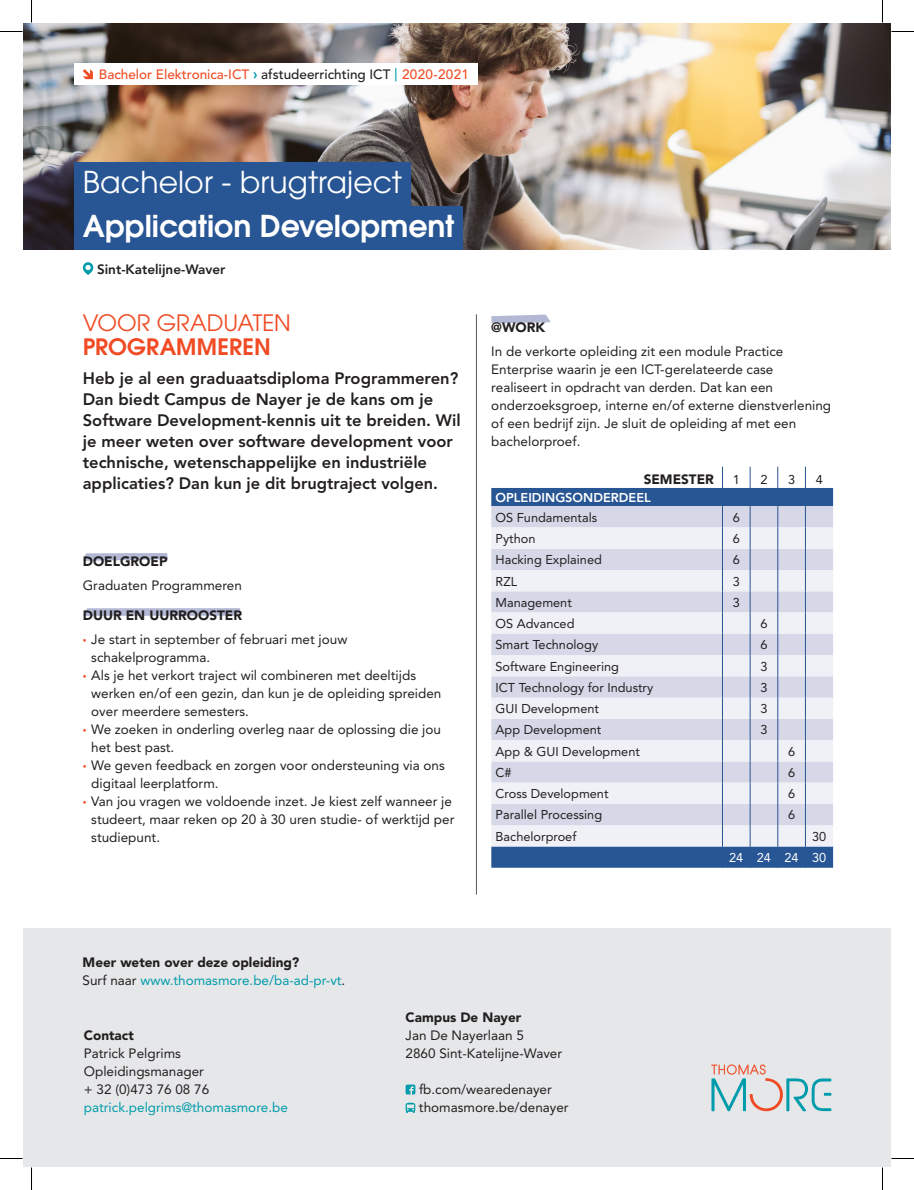
<style>
.page{position:relative;width:914px;height:1190px;background:#fff}
.page>*{position:absolute;margin:0;border:0;box-sizing:border-box;transform-origin:0 0}
.t1{font:600 30px "ITC Avant Garde Std";color:#fff}
.t2{font:30px "ITC Avant Garde Std";color:#fff}
.t3{font:22.5px "ITC Avant Garde Std";letter-spacing:-.005em;color:#f04b24}
.t4{font:600 22.5px "ITC Avant Garde Std";color:#f04b24}
.inleiding{font:800 16.5px/21px "Avenir LT Std";color:#231f20}
.SP_broodtekst_opsomm{font:13.5px/18px "Avenir LT Std";color:#231f20}
.SP_Broodtekst{font:13.5px "Avenir LT Std";color:#231f20}
.SP_Broodtekst-2{font:13.5px/18px "Avenir LT Std";color:#009cab}
.t5{font:500 13.5px "Avenir LT Std";color:#f04b24}
.SP_tussentitel{font:900 13.5px "Avenir LT Std";color:#231f20}
.SP_tabel_brood{font:800 13.5px "Avenir LT Std";color:#231f20}
.SP_Broodtekst-3{font:900 13.5px "Avenir LT Std";color:#231f20}
.tabel_brood{font:12.75px "Avenir LT Std";color:#231f20}
.tabel_titel_wit{font:800 12.75px "Avenir LT Std";color:#fff}
.tabel_sp_zwart_brood{font:12.75px "Avenir LT Std";color:#231f20}
.tabel_sp_zwart_brood-2{font:12.75px "Avenir LT Std";color:#fff}
.s1{font-weight:800;font-size:15px;color:#009cab}
.s2{color:#231f20}
.s3{color:#009cab}
.s4{font-size:7.5px;color:#f04b24}
.s5{font-weight:900;color:#231f20}
</style>
<div class="page">
<div style="left:23px;top:929px;width:867px;height:238px;background:#e6e7e9"></div>
<svg style="left:711px;top:1064px;width:120px;height:47px"></svg>
<svg style="left:83px;top:262px;width:10px;height:13px"></svg>
<img style="left:23px;top:23px;width:867px;height:226px">
<hr style="left:476px;top:314px;width:1px;height:580px;background:#57585a">
<svg style="left:83px;top:553px;width:85px;height:8px"></svg>
<svg style="left:491px;top:315px;width:60px;height:8px"></svg>
<div style="left:74px;top:206px;width:388px;height:43px;background:#285593"></div>
<svg style="left:83px;top:608px;width:157px;height:8px"></svg>
<div style="left:74px;top:162px;width:336px;height:44px;background:#285593"></div>
<div style="left:74px;top:63px;width:404px;height:21px;background:#fff"></div>
<svg style="left:83px;top:69px;width:10px;height:10px"></svg>
<div style="left:491px;top:488px;width:342px;height:380px;background:#285593"></div>
<div style="left:491px;top:506px;width:342px;height:21px;background:#d6d8e8"></div>
<svg style="left:491px;top:527px;width:342px;height:319px;fill:#f0f1f7"></svg>
<svg style="left:491px;top:634px;width:342px;height:191px;fill:#d6d8e8"></svg>
<svg style="left:722px;top:467px;width:1px;height:401px"></svg>
<svg style="left:749px;top:467px;width:1px;height:401px"></svg>
<svg style="left:777px;top:467px;width:1px;height:401px"></svg>
<svg style="left:805px;top:467px;width:1px;height:401px"></svg>
<svg style="left:405px;top:1084px;width:10px;height:10px"></svg>
<svg style="left:405px;top:1102px;width:10px;height:11px"></svg>
<svg style="left:0;top:31px;width:22px;height:1px"></svg>
<svg style="left:891px;top:31px;width:22px;height:1px"></svg>
<svg style="left:0;top:1158px;width:22px;height:1px"></svg>
<svg style="left:891px;top:1158px;width:22px;height:1px"></svg>
<svg style="left:31px;top:0;width:1px;height:22px"></svg>
<svg style="left:31px;top:1167px;width:1px;height:23px"></svg>
<svg style="left:882px;top:0;width:1px;height:22px"></svg>
<svg style="left:882px;top:1167px;width:1px;height:23px"></svg>
<p class="t5" style="left:99px;top:67px;width:372px">Bachelor Elektronica-ICT <span class="s1">›</span> <span class="s2">afstudeerrichting ICT</span> <span class="s3">|</span> 2020-2021</p>
<p class="t2" style="left:83px;top:164px;width:320px">Bachelor - brugtraject</p>
<p class="t1" style="left:83px;top:206px;width:373px">Application Development</p>
<p class="SP_tabel_brood" style="left:97px;top:261px;width:130px">Sint-Katelijne-Waver</p>
<p class="t3" style="left:83px;top:309px;width:210px">VOOR GRADUATEN</p>
<p class="t4" style="left:83px;top:332px;width:189px">PROGRAMMEREN</p>
<p class="inleiding" style="left:83px;top:368px;width:379px">Heb je al een graduaatsdiploma Programmeren?<br>Dan biedt Campus de Nayer je de kans om je Software Development-kennis uit te breiden. Wil je meer weten over software development voor technische, wetenschappelijke en industriële applicaties? Dan kun je dit brugtraject volgen.</p>
<p class="SP_tussentitel" style="left:83px;top:553px;width:86px">DOELGROEP</p>
<p class="SP_broodtekst_opsomm" style="left:83px;top:576px;width:161px">Graduaten Programmeren</p>
<p class="SP_tussentitel" style="left:83px;top:607px;width:161px">DUUR EN UURROOSTER</p>
<p class="SP_broodtekst_opsomm" style="left:91px;top:630px;width:257px;text-indent:-9px"><span class="s4">•</span> Je start in september of februari met jouw schakelprogramma.</p>
<p class="SP_broodtekst_opsomm" style="left:91px;top:666px;width:351px;text-indent:-9px"><span class="s4">•</span> Als je het verkort traject wil combineren met deeltijds werken en/of een gezin, dan kun je de opleiding spreiden over meerdere semesters.</p>
<p class="SP_broodtekst_opsomm" style="left:91px;top:720px;width:351px;text-indent:-9px"><span class="s4">•</span> We zoeken in onderling overleg naar de oplossing die jou het best past.</p>
<p class="SP_broodtekst_opsomm" style="left:91px;top:756px;width:355px;text-indent:-9px"><span class="s4">•</span> We geven feedback en zorgen voor ondersteuning via ons digitaal leerplatform.</p>
<p class="SP_broodtekst_opsomm" style="left:91px;top:792px;width:364px;text-indent:-9px"><span class="s4">•</span> Van jou vragen we voldoende inzet. Je kiest zelf wanneer je studeert, maar reken op 20 à 30 uren studie- of werktijd per studiepunt.</p>
<p class="SP_tussentitel" style="left:491px;top:319px;width:56px">@WORK</p>
<p class="SP_broodtekst_opsomm" style="left:491px;top:342px;width:341px">In de verkorte opleiding zit een module Practice Enterprise waarin je een ICT-gerelateerde case realiseert in opdracht van derden. Dat kan een onderzoeksgroep, interne en/of externe dienstverlening of een bedrijf zijn. Je sluit de opleiding af met een bachelorproef.</p>
<p class="SP_tussentitel" style="left:643px;top:471px;width:72px">SEMESTER</p>
<p class="tabel_brood" style="left:732px;top:472px;width:9px">1</p>
<p class="tabel_brood" style="left:760px;top:472px;width:9px">2</p>
<p class="tabel_brood" style="left:788px;top:472px;width:9px">3</p>
<p class="tabel_brood" style="left:815px;top:472px;width:9px">4</p>
<p class="tabel_titel_wit" style="left:495px;top:490px;width:157px">OPLEIDINGSONDERDEEL</p>
<p class="tabel_brood" style="left:495px;top:510px;width:103px">OS Fundamentals</p>
<p class="tabel_sp_zwart_brood" style="left:732px;top:510px;width:9px">6</p>
<p class="tabel_brood" style="left:495px;top:531px;width:41px">Python</p>
<p class="tabel_sp_zwart_brood" style="left:732px;top:531px;width:9px">6</p>
<p class="tabel_brood" style="left:495px;top:552px;width:108px">Hacking Explained</p>
<p class="tabel_sp_zwart_brood" style="left:732px;top:552px;width:9px">6</p>
<p class="tabel_brood" style="left:495px;top:574px;width:23px">RZL</p>
<p class="tabel_sp_zwart_brood" style="left:732px;top:574px;width:9px">3</p>
<p class="tabel_brood" style="left:495px;top:595px;width:78px">Management</p>
<p class="tabel_sp_zwart_brood" style="left:732px;top:595px;width:9px">3</p>
<p class="tabel_brood" style="left:495px;top:616px;width:80px">OS Advanced</p>
<p class="tabel_sp_zwart_brood" style="left:760px;top:616px;width:9px">6</p>
<p class="tabel_brood" style="left:495px;top:637px;width:104px">Smart Technology</p>
<p class="tabel_sp_zwart_brood" style="left:760px;top:637px;width:9px">6</p>
<p class="tabel_brood" style="left:495px;top:659px;width:125px">Software Engineering</p>
<p class="tabel_sp_zwart_brood" style="left:760px;top:659px;width:9px">3</p>
<p class="tabel_brood" style="left:495px;top:680px;width:159px">ICT Technology for Industry</p>
<p class="tabel_sp_zwart_brood" style="left:760px;top:680px;width:9px">3</p>
<p class="tabel_brood" style="left:495px;top:701px;width:105px">GUI Development</p>
<p class="tabel_sp_zwart_brood" style="left:760px;top:701px;width:9px">3</p>
<p class="tabel_brood" style="left:495px;top:722px;width:107px">App Development</p>
<p class="tabel_sp_zwart_brood" style="left:760px;top:722px;width:9px">3</p>
<p class="tabel_brood" style="left:495px;top:744px;width:146px">App &amp; GUI Development</p>
<p class="tabel_sp_zwart_brood" style="left:788px;top:744px;width:9px">6</p>
<p class="tabel_brood" style="left:495px;top:765px;width:18px">C#</p>
<p class="tabel_sp_zwart_brood" style="left:788px;top:765px;width:9px">6</p>
<p class="tabel_brood" style="left:495px;top:786px;width:114px">Cross Development</p>
<p class="tabel_sp_zwart_brood" style="left:788px;top:786px;width:9px">6</p>
<p class="tabel_brood" style="left:495px;top:807px;width:108px">Parallel Processing</p>
<p class="tabel_sp_zwart_brood" style="left:788px;top:807px;width:9px">6</p>
<p class="tabel_brood" style="left:495px;top:829px;width:82px">Bachelorproef</p>
<p class="tabel_sp_zwart_brood" style="left:812px;top:829px;width:16px">30</p>
<p class="tabel_sp_zwart_brood-2" style="left:729px;top:850px;width:16px">24</p>
<p class="tabel_sp_zwart_brood-2" style="left:756px;top:850px;width:16px">24</p>
<p class="tabel_sp_zwart_brood-2" style="left:784px;top:850px;width:16px">24</p>
<p class="tabel_sp_zwart_brood-2" style="left:812px;top:850px;width:16px">30</p>
<p class="SP_Broodtekst-2" style="left:83px;top:953px;width:264px"><span class="s5">Meer weten over deze opleiding?<br></span><span class="s2">Surf naar</span> www.thomasmore.be/ba-ad-pr-vt<span class="s2">.</span></p>
<p class="SP_Broodtekst-3" style="left:84px;top:1027px;width:51px">Contact</p>
<p class="SP_Broodtekst" style="left:84px;top:1045px;width:99px">Patrick Pelgrims</p>
<p class="SP_Broodtekst" style="left:84px;top:1063px;width:122px">Opleidingsmanager</p>
<p class="SP_Broodtekst" style="left:84px;top:1081px;width:127px">+ 32 (0)473 76 08 76</p>
<p class="SP_Broodtekst-2" style="left:84px;top:1098px;width:205px">patrick.pelgrims@thomasmore.be</p>
<p class="SP_Broodtekst-3" style="left:405px;top:1009px;width:117px">Campus De Nayer</p>
<p class="SP_Broodtekst" style="left:405px;top:1027px;width:120px">Jan De Nayerlaan 5</p>
<p class="SP_Broodtekst" style="left:405px;top:1045px;width:158px">2860 Sint-Katelijne-Waver</p>
<p class="SP_Broodtekst" style="left:419px;top:1081px;width:134px">fb.com/wearedenayer</p>
<p class="SP_Broodtekst" style="left:419px;top:1099px;width:151px">thomasmore.be/denayer</p>
</div>
